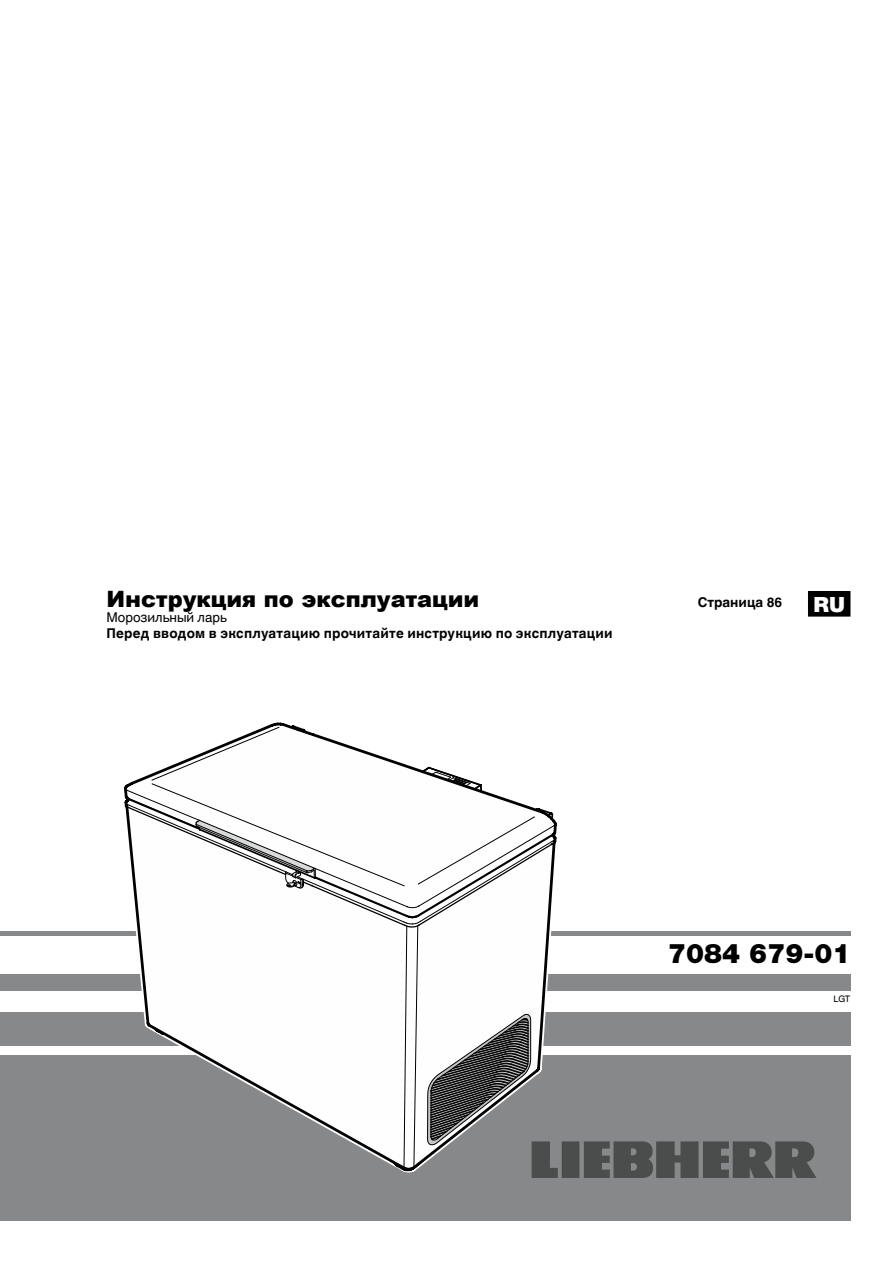
<style>
.page{position:relative;width:893px;height:1263px;background:#fff}
.page>*{position:absolute;margin:0;border:0;box-sizing:border-box;transform-origin:0 0}
.t1{font:900 27px "Helvetica Neue LT";color:#000}
.t2{font:900 22.5px "Arial";color:#000}
.t3{font:900 21px "Helvetica Neue LT";color:#fff}
.t4{font:700 13.5px "Helvetica Linotype";letter-spacing:.015em;color:#000}
.t5{font:13.5px "Helvetica Linotype";color:#000}
.t6{font:9px "Helvetica Linotype";color:#000}
</style>
<div class="page">
<div style="left:0;top:1054px;width:850px;height:166px;background:#87888a"></div>
<div style="left:0;top:1012px;width:850px;height:34px;background:#87888a"></div>
<div style="left:0;top:974px;width:850px;height:17px;background:#87888a"></div>
<hr style="left:0;top:931px;width:850px;height:4px;background:#87888a">
<svg style="left:125px;top:725px;width:691px;height:453px"></svg>
<div style="left:809px;top:592px;width:41px;height:24px;background:#000"></div>
<div style="left:808px;top:591px;width:42px;height:26px;border:2px solid #000"></div>
<h2 class="t2" style="left:106px;top:583px;width:374px">Инструкция по эксплуатации</h2>
<p class="t4" style="left:698px;top:595px;width:86px">Страница 86</p>
<p class="t5" style="left:106px;top:610px;width:122px">Морозильный ларь</p>
<p class="t4" style="left:106px;top:625px;width:508px">Перед вводом в эксплуатацию прочитайте инструкцию по эксплуатации</p>
<h3 class="t3" style="left:813px;top:592px;width:33px">RU</h3>
<h1 class="t1" style="left:668px;top:937px;width:184px">7084 679-01</h1>
<p class="t6" style="left:833px;top:994px;width:18px">LGT</p>
</div>
